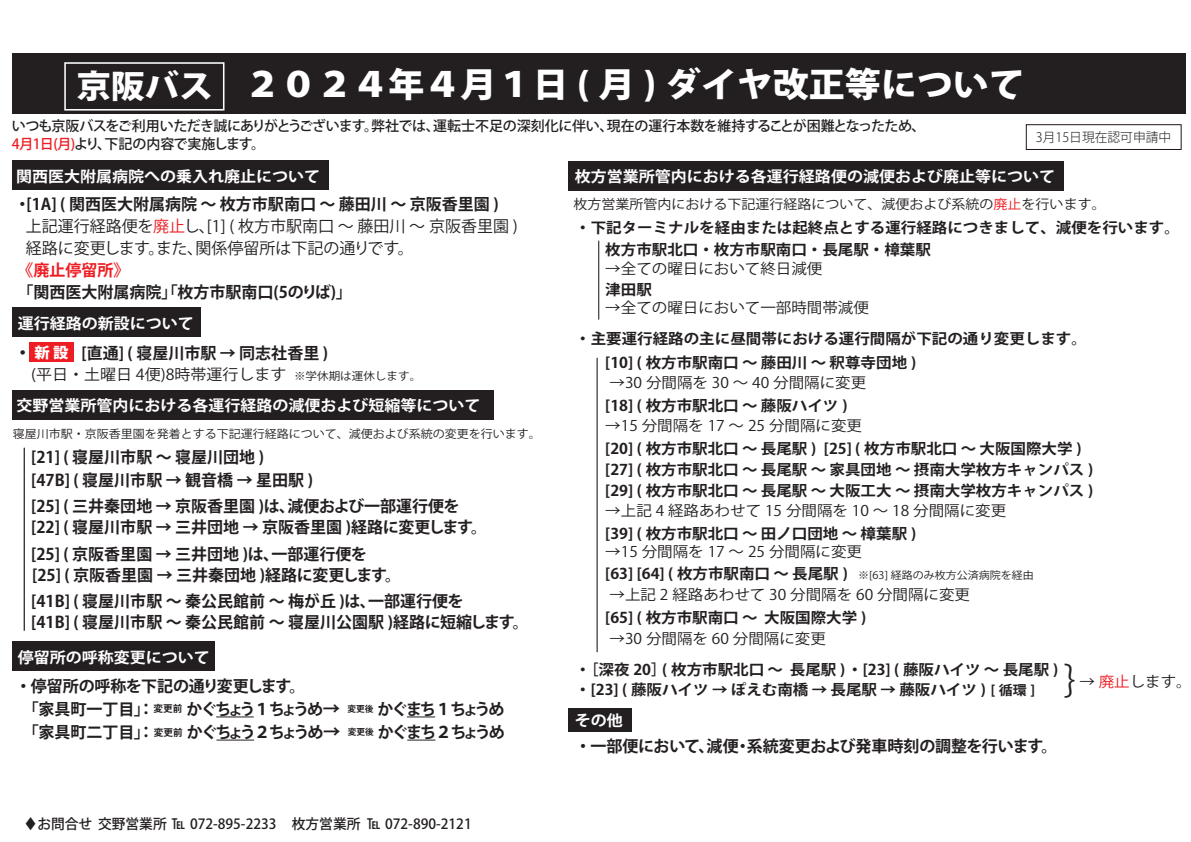
<style>
.page{position:relative;width:1191px;height:842px;background:#fff}
.page>*{position:absolute;margin:0;border:0;box-sizing:border-box;transform-origin:0 0}
.t1{font:300 38px "Koz Go Pr 6 N";color:#231f20;scale:1.05 1}
.t2{font:800 34.2px "Koz Go Pr 6 N";color:#fff;scale:1.05 1}
.t3{font:700 16px/21px "Koz Go Pr 6 N";color:#231f20}
.t4{font:16px/22px "Koz Go Pr 6 N";color:#231f20}
.t5{font:700 16px/22.9px "Koz Go Pr 6 N";letter-spacing:-.105em;color:#231f20}
.t6{font:700 16px "Koz Go Pr 6 N";color:#ee1d23}
.t7{font:700 15.2px "Koz Go Pr 6 N";color:#fff;scale:1.05 1}
.t8{font:15.2px "Koz Go Pr 6 N";color:#231f20;scale:1.05 1}
.t9{font:700 14.7px/21.3px "Koz Go Pr 6 N";color:#231f20;scale:1.05 1}
.t10{font:14.7px "Koz Go Pr 6 N";color:#231f20;scale:1.05 1}
.t11{font:500 14px/18px "Koz Go Pr 6 N";letter-spacing:-.03em;color:#231f20}
.t12{font:500 14px "Koz Go Pr 6 N";letter-spacing:-.01em;color:#231f20}
.t13{font:13.3px "Koz Go Pr 6 N";color:#231f20;scale:1.05 1}
.t14{font:300 13px "Koz Go Pr 6 N";color:#231f20}
.t15{font:11.4px "Koz Go Pr 6 N";color:#231f20;scale:1.05 1}
.t16{font:10.4px "Koz Go Pr 6 N";color:#231f20;scale:1.05 1}
.s1{font-size:32.3px}
.s2{color:#ee1d23}
.s3{font-weight:700}
.s4{font-size:17.3px}
.s5{font-weight:800;font-size:14.6px;color:#fff}
.s6{font-size:11px}
.s7{font-size:13.3px}
</style>
<div class="page">
<div style="left:29px;top:343px;width:44px;height:19px;background:#ee1d23"></div>
<div style="left:12px;top:53px;width:1173px;height:61px;background:#231f20"></div>
<div style="left:64px;top:62px;width:160px;height:49px;border:2px solid #fff"></div>
<div style="left:12px;top:160px;width:317px;height:30px;background:#231f20"></div>
<div style="left:12px;top:307px;width:188px;height:29px;background:#231f20"></div>
<div style="left:568px;top:708px;width:64px;height:24px;background:#231f20"></div>
<div style="left:12px;top:390px;width:481px;height:30px;background:#231f20"></div>
<div style="left:568px;top:161px;width:495px;height:29px;background:#231f20"></div>
<div style="left:12px;top:641px;width:202px;height:30px;background:#231f20"></div>
<hr style="left:216px;top:716px;width:38px;height:1px;background:#231f20">
<svg style="left:407px;top:716px;width:28px;height:1px"></svg>
<hr style="left:216px;top:740px;width:38px;height:1px;background:#231f20">
<svg style="left:407px;top:740px;width:28px;height:1px"></svg>
<hr style="left:24px;top:448px;width:1px;height:183px;background:#231f20">
<hr style="left:596px;top:358px;width:1px;height:294px;background:#231f20">
<hr style="left:598px;top:241px;width:1px;height:79px;background:#231f20">
<div style="left:1026px;top:124px;width:155px;height:26px;border:1px solid #211613"></div>
<h2 class="t2" style="left:77px;top:65px;width:904px"><span class="s1">京阪バス</span> ２０２４年４月１日 ( 月 ) ダイヤ改正等について</h2>
<p class="t11" style="left:12px;top:118px;width:915px">いつも京阪バスをご利用いただき誠にありがとうございます。弊社では、運転士不足の深刻化に伴い、現在の運行本数を維持することが困難となったため、<br><span class="s2">4月1日(月)</span>より、下記の内容で実施します。</p>
<p class="t14" style="left:1035px;top:130px;width:137px">3月15日現在認可申請中</p>
<p class="t7" style="left:16px;top:168px;width:291px">関西医大附属病院への乗入れ廃止について</p>
<p class="t4" style="left:26px;top:193px;width:493px;text-indent:-11px"><span class="s3">・[1A] ( 関西医大附属病院 ～ 枚方市駅南口 ～ 藤田川 ～ 京阪香里園 )</span>上記運行経路便を<span class="s2">廃止</span>し､[1] ( 枚方市駅南口 ～ 藤田川 ～ 京阪香里園 )経路に変更します。また、関係停留所は下記の通りです。</p>
<p class="t6" style="left:18px;top:261px;width:113px">《廃止停留所》</p>
<p class="t3" style="left:18px;top:282px;width:336px">「関西医大附属病院」「枚方市駅南口(5のりば)」</p>
<p class="t7" style="left:18px;top:314px;width:169px">運行経路の新設について</p>
<p class="t3" style="left:14px;top:343px;width:315px"><span class="s4">・</span> <span class="s5">新 設</span> [直通] ( 寝屋川市駅 → 同志社香里 )</p>
<p class="t8" style="left:31px;top:366px;width:373px">(平日・土曜日 4便)8時帯運行します <span class="s6">※学休期は運休します。</span></p>
<p class="t7" style="left:16px;top:397px;width:443px">交野営業所管内における各運行経路の減便および短縮等について</p>
<p class="t15" style="left:13px;top:427px;width:504px">寝屋川市駅・京阪香里園を発着とする下記運行経路について、減便および系統の変更を行います。</p>
<p class="t3" style="left:31px;top:446px;width:283px;line-height:23.1px">[21] ( 寝屋川市駅 ～ 寝屋川団地 )<br>[47B] ( 寝屋川市駅 → 観音橋 → 星田駅 )</p>
<p class="t3" style="left:31px;top:496px;width:457px">[25] ( 三井秦団地 → 京阪香里園 )は、減便および一部運行便を[22] ( 寝屋川市駅 → 三井団地 → 京阪香里園 )経路に変更します。</p>
<p class="t3" style="left:31px;top:544px;width:371px">[25] ( 京阪香里園 → 三井団地 )は、一部運行便を<br>[25] ( 京阪香里園 → 三井秦団地 )経路に変更します。</p>
<p class="t3" style="left:31px;top:591px;width:499px">[41B] ( 寝屋川市駅 ～ 秦公民館前 ～ 梅が丘 )は、一部運行便を<br>[41B] ( 寝屋川市駅 ～ 秦公民館前 ～ 寝屋川公園駅 )経路に短縮します。</p>
<p class="t7" style="left:18px;top:649px;width:184px">停留所の呼称変更について</p>
<p class="t5" style="left:23px;top:675px;width:483px;text-indent:-8px">・ 停留所の呼称を下記の通り変更します。<br>「家具町一丁目」： <sup>変更前</sup> かぐちょう１ちょうめ<span class="s4">→</span> <sup>変更後</sup> かぐまち１ちょうめ「家具町二丁目」：<sup>変更前</sup> かぐちょう２ちょうめ<span class="s4">→</span> <sup>変更後</sup> かぐまち２ちょうめ</p>
<p class="t12" style="left:24px;top:816px;width:449px">♦お問合せ交野営業所 ℡ 072-895-2233 枚方営業所 ℡ 072-890-2121</p>
<p class="t7" style="left:575px;top:168px;width:459px">枚方営業所管内における各運行経路便の減便および廃止等について</p>
<p class="t13" style="left:573px;top:197px;width:508px">枚方営業所管内における下記運行経路について、減便および系統の<span class="s2">廃止</span>を行います。</p>
<p class="t9" style="left:605px;top:217px;width:549px;line-height:21.8px;text-indent:-30px">・下記ターミナルを経由または起終点とする運行経路につきまして、減便を行います。枚方市駅北口・枚方市駅南口・長尾駅・樟葉駅</p>
<p class="t10" style="left:605px;top:260px;width:208px">→全ての曜日において終日減便</p>
<p class="t9" style="left:605px;top:280px;width:46px">津田駅</p>
<p class="t10" style="left:605px;top:299px;width:252px">→全ての曜日において一部時間帯減便</p>
<p class="t9" style="left:575px;top:329px;width:489px">・主要運行経路の主に昼間帯における運行間隔が下記の通り変更します。</p>
<p class="t9" style="left:605px;top:353px;width:297px">[10] ( 枚方市駅南口 ～ 藤田川 ～ 釈尊寺団地 )</p>
<p class="t10" style="left:609px;top:374px;width:246px">→30 分間隔を 30 ～ 40 分間隔に変更</p>
<p class="t9" style="left:605px;top:395px;width:232px">[18] ( 枚方市駅北口 ～ 藤阪ハイツ )</p>
<p class="t9" style="left:605px;top:438px;width:466px">[20] ( 枚方市駅北口 ～ 長尾駅 ) [25] ( 枚方市駅北口 ～ 大阪国際大学 ) [27] ( 枚方市駅北口 ～ 長尾駅 ～ 家具団地 ～ 摂南大学枚方キャンパス ) [29] ( 枚方市駅北口 ～ 長尾駅 ～ 大阪工大 ～ 摂南大学枚方キャンパス )</p>
<p class="t9" style="left:605px;top:523px;width:297px">[39] ( 枚方市駅北口 ～ 田ノ口団地 ～ 樟葉駅 )</p>
<p class="t10" style="left:605px;top:417px;width:246px">→15 分間隔を 17 ～ 25 分間隔に変更</p>
<p class="t10" style="left:605px;top:503px;width:383px">→上記 4 経路あわせて 15 分間隔を 10 ～ 18 分間隔に変更</p>
<p class="t10" style="left:605px;top:543px;width:246px">→15 分間隔を 17 ～ 25 分間隔に変更</p>
<p class="t9" style="left:605px;top:563px;width:232px">[63] [64] ( 枚方市駅南口 ～ 長尾駅 )</p>
<p class="t10" style="left:609px;top:586px;width:345px">→上記 2 経路あわせて 30 分間隔を 60 分間隔に変更</p>
<p class="t16" style="left:858px;top:569px;width:169px">※[63] 経路のみ枚方公済病院を経由</p>
<p class="t9" style="left:605px;top:607px;width:250px">[65] ( 枚方市駅南口 ～ 大阪国際大学 )</p>
<p class="t10" style="left:609px;top:630px;width:207px">→30 分間隔を 60 分間隔に変更</p>
<p class="t9" style="left:575px;top:660px;width:461px;line-height:19.9px">・［深夜 20］( 枚方市駅北口 ～ 長尾駅 )・[23] ( 藤阪ハイツ ～ 長尾駅 )・[23] ( 藤阪ハイツ → ぽえむ南橋 → 長尾駅 → 藤阪ハイツ ) <span class="s7">[ 循環 ]</span></p>
<h1 class="t1" style="left:1063px;top:657px;width:13px">}</h1>
<p class="t10" style="left:1079px;top:673px;width:108px">→ <span class="s2">廃止</span>します。</p>
<p class="t7" style="left:575px;top:712px;width:47px">その他</p>
<p class="t3" style="left:575px;top:736px;width:484px">・ 一部便において、減便・系統変更および発車時刻の調整を行います。</p>
</div>
